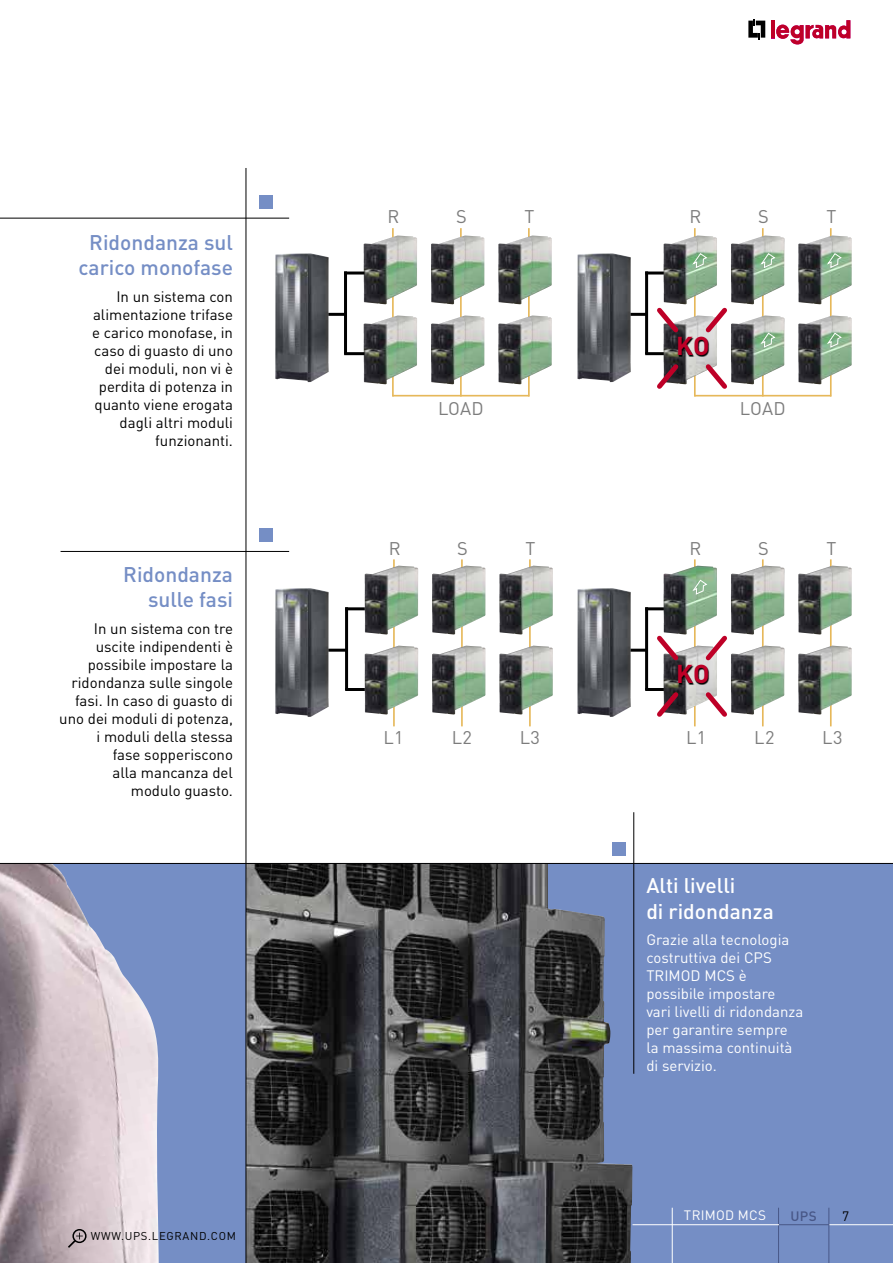
<style>
.page{position:relative;width:893px;height:1263px;background:#fff}
.page>*{position:absolute;margin:0;border:0;box-sizing:border-box;transform-origin:0 0}
.t1{font:700 25.5px "DIN Pro";color:#be0027}
.t2{font:500 21px/25.5px "DIN Pro";color:#758ec5;text-align:center}
.t3{font:500 21px/25.5px "DIN Pro";color:#fff}
.t4{font:18.15px "DIN Pro";letter-spacing:.02em;color:#7c7c7c}
.t5{font:15px/18px "DIN Pro";color:#000;text-align:right}
.t6{font:15px/18px "DIN Pro";color:#fff}
.t7{font:13.5px "DIN Pro";letter-spacing:.02em;color:#fff}
.t8{font:500 13.5px "DIN Pro";color:#485787}
.t9{font:13.5px "DIN Pro";color:#000}
.t10{font:11.25px "DIN Pro";letter-spacing:.06em;color:#000}
</style>
<div class="page">
<svg style="left:748px;top:19px;width:17px;height:20px"></svg>
<hr style="left:771px;top:20px;width:4px;height:18px;background:#be0027">
<svg style="left:776px;top:20px;width:74px;height:25px"></svg>
<div style="left:0;top:863px;width:893px;height:400px;background:#758ec5"></div>
<img style="left:247px;top:864px;width:386px;height:399px">
<hr style="left:778px;top:1224px;width:51px;height:1px;background:#485787">
<hr style="left:829px;top:1224px;width:64px;height:1px;background:#fff">
<hr style="left:672px;top:1208px;width:1px;height:55px;background:#fff">
<hr style="left:828px;top:1208px;width:1px;height:55px;background:#485787">
<hr style="left:778px;top:1208px;width:1px;height:55px;background:#485787">
<hr style="left:632px;top:1224px;width:147px;height:1px;background:#fff">
<hr style="left:0;top:218px;width:289px;height:1px;background:#000">
<img style="left:0;top:864px;width:159px;height:399px">
<hr style="left:392px;top:395px;width:137px;height:1px;background:#e6b85a">
<hr style="left:392px;top:228px;width:2px;height:168px;background:#e6b85a">
<hr style="left:460px;top:228px;width:2px;height:168px;background:#e6b85a">
<hr style="left:528px;top:228px;width:2px;height:168px;background:#e6b85a">
<img style="left:364px;top:235px;width:53px;height:69px">
<img style="left:364px;top:315px;width:53px;height:69px">
<img style="left:431px;top:235px;width:53px;height:69px">
<img style="left:431px;top:315px;width:53px;height:69px">
<img style="left:498px;top:235px;width:54px;height:69px">
<img style="left:498px;top:315px;width:54px;height:69px">
<hr style="left:344px;top:271px;width:20px;height:3px;background:#000">
<hr style="left:344px;top:352px;width:20px;height:3px;background:#000">
<hr style="left:344px;top:271px;width:3px;height:83px;background:#000">
<hr style="left:325px;top:313px;width:20px;height:3px;background:#000">
<hr style="left:645px;top:271px;width:20px;height:3px;background:#000">
<hr style="left:645px;top:352px;width:20px;height:3px;background:#000">
<hr style="left:645px;top:271px;width:3px;height:83px;background:#000">
<hr style="left:626px;top:313px;width:21px;height:3px;background:#000">
<hr style="left:694px;top:395px;width:137px;height:1px;background:#e6b85a">
<hr style="left:694px;top:228px;width:2px;height:168px;background:#e6b85a">
<hr style="left:762px;top:228px;width:2px;height:168px;background:#e6b85a">
<hr style="left:830px;top:228px;width:2px;height:168px;background:#e6b85a">
<img style="left:664px;top:315px;width:53px;height:69px">
<img style="left:731px;top:315px;width:53px;height:69px">
<img style="left:798px;top:315px;width:54px;height:69px">
<svg style="left:679px;top:337px;width:30px;height:20px"></svg>
<svg style="left:657px;top:360px;width:26px;height:29px"></svg>
<svg style="left:701px;top:307px;width:31px;height:30px"></svg>
<svg style="left:657px;top:307px;width:26px;height:30px"></svg>
<svg style="left:701px;top:360px;width:31px;height:29px"></svg>
<svg style="left:761px;top:332px;width:15px;height:16px"></svg>
<svg style="left:827px;top:332px;width:16px;height:16px"></svg>
<img style="left:731px;top:235px;width:53px;height:69px">
<img style="left:798px;top:235px;width:54px;height:69px">
<svg style="left:761px;top:252px;width:15px;height:17px"></svg>
<svg style="left:827px;top:252px;width:16px;height:17px"></svg>
<img style="left:664px;top:235px;width:53px;height:69px">
<svg style="left:692px;top:252px;width:16px;height:17px"></svg>
<img style="left:275px;top:253px;width:54px;height:129px">
<img style="left:577px;top:253px;width:54px;height:129px">
<hr style="left:645px;top:607px;width:20px;height:3px;background:#000">
<hr style="left:645px;top:688px;width:20px;height:3px;background:#000">
<hr style="left:694px;top:559px;width:2px;height:167px;background:#e6b85a">
<hr style="left:762px;top:559px;width:2px;height:167px;background:#e6b85a">
<hr style="left:830px;top:559px;width:2px;height:167px;background:#e6b85a">
<img style="left:664px;top:566px;width:53px;height:68px">
<img style="left:664px;top:646px;width:53px;height:68px">
<img style="left:731px;top:566px;width:53px;height:68px">
<img style="left:731px;top:646px;width:53px;height:68px">
<img style="left:798px;top:566px;width:54px;height:68px">
<img style="left:798px;top:646px;width:54px;height:68px">
<svg style="left:679px;top:665px;width:30px;height:20px"></svg>
<svg style="left:657px;top:688px;width:26px;height:29px"></svg>
<svg style="left:701px;top:631px;width:31px;height:34px"></svg>
<svg style="left:657px;top:631px;width:26px;height:34px"></svg>
<svg style="left:701px;top:688px;width:31px;height:29px"></svg>
<svg style="left:692px;top:579px;width:16px;height:16px"></svg>
<hr style="left:645px;top:607px;width:3px;height:83px;background:#000">
<hr style="left:626px;top:649px;width:21px;height:3px;background:#000">
<hr style="left:345px;top:607px;width:20px;height:3px;background:#000">
<hr style="left:345px;top:688px;width:20px;height:3px;background:#000">
<hr style="left:393px;top:559px;width:2px;height:167px;background:#e6b85a">
<hr style="left:461px;top:559px;width:2px;height:167px;background:#e6b85a">
<hr style="left:529px;top:559px;width:2px;height:167px;background:#e6b85a">
<img style="left:365px;top:566px;width:53px;height:68px">
<img style="left:365px;top:646px;width:53px;height:68px">
<img style="left:432px;top:566px;width:53px;height:68px">
<img style="left:432px;top:646px;width:53px;height:68px">
<img style="left:499px;top:566px;width:54px;height:68px">
<img style="left:499px;top:646px;width:54px;height:68px">
<hr style="left:345px;top:607px;width:3px;height:83px;background:#000">
<hr style="left:326px;top:649px;width:21px;height:3px;background:#000">
<img style="left:275px;top:588px;width:54px;height:129px">
<img style="left:577px;top:588px;width:54px;height:129px">
<hr style="left:246px;top:168px;width:1px;height:1095px;background:#000">
<hr style="left:633px;top:812px;width:1px;height:262px;background:#000">
<hr style="left:61px;top:551px;width:228px;height:1px;background:#000">
<div style="left:259px;top:195px;width:13px;height:13px;background:#758ec5"></div>
<div style="left:259px;top:529px;width:13px;height:13px;background:#758ec5"></div>
<div style="left:612px;top:842px;width:14px;height:13px;background:#758ec5"></div>
<div style="left:72px;top:1229px;width:15px;height:14px;border:2px solid #000;border-radius:50%"></div>
<svg style="left:68px;top:1232px;width:15px;height:16px"></svg>
<hr style="left:0;top:863px;width:893px;height:1px;background:#000">
<h2 class="t2" style="left:79px;top:229px;width:156px">Ridondanza sul carico monofase</h2>
<p class="t5" style="left:92px;top:287px;width:142px">In un sistema con alimentazione trifase e carico monofase, in caso di guasto di uno dei moduli, non vi è perdita di potenza in quanto viene erogata dagli altri moduli funzionanti.</p>
<h2 class="t2" style="left:123px;top:560px;width:111px;text-align:right">Ridondanza sulle fasi</h2>
<p class="t5" style="left:59px;top:619px;width:175px">In un sistema con tre uscite indipendenti è possibile impostare la ridondanza sulle singole fasi. In caso di guasto di uno dei moduli di potenza, i moduli della stessa<br>fase sopperiscono<br>alla mancanza del modulo guasto.</p>
<p class="t10" style="left:91px;top:1228px;width:147px">WWW.UPS.LEGRAND.COM</p>
<p class="t4" style="left:388px;top:204px;width:13px">R</p>
<p class="t4" style="left:456px;top:204px;width:12px">S</p>
<p class="t4" style="left:525px;top:204px;width:11px">T</p>
<p class="t4" style="left:690px;top:204px;width:13px">R</p>
<p class="t4" style="left:758px;top:204px;width:12px">S</p>
<p class="t4" style="left:826px;top:204px;width:11px">T</p>
<p class="t4" style="left:438px;top:396px;width:47px">LOAD</p>
<h1 class="t1" style="left:676px;top:329px;width:35px">KO</h1>
<p class="t4" style="left:740px;top:396px;width:47px">LOAD</p>
<p class="t4" style="left:389px;top:536px;width:13px">R</p>
<p class="t4" style="left:457px;top:536px;width:12px">S</p>
<p class="t4" style="left:526px;top:536px;width:11px">T</p>
<p class="t4" style="left:689px;top:536px;width:13px">R</p>
<p class="t4" style="left:758px;top:536px;width:12px">S</p>
<p class="t4" style="left:826px;top:536px;width:11px">T</p>
<h1 class="t1" style="left:676px;top:657px;width:35px">KO</h1>
<p class="t4" style="left:383px;top:725px;width:22px">L1</p>
<p class="t4" style="left:452px;top:725px;width:22px">L2</p>
<p class="t4" style="left:520px;top:725px;width:22px">L3</p>
<p class="t4" style="left:686px;top:725px;width:22px">L1</p>
<p class="t4" style="left:754px;top:725px;width:22px">L2</p>
<p class="t4" style="left:822px;top:725px;width:22px">L3</p>
<h2 class="t3" style="left:646px;top:872px;width:129px">Alti livelli<br>di ridondanza</h2>
<p class="t6" style="left:646px;top:930px;width:158px">Grazie alla tecnologia costruttiva dei CPS<br>TRIMOD MCS è possibile impostare vari livelli di ridondanza per garantire sempre la massima continuità di servizio.</p>
<p class="t7" style="left:684px;top:1206px;width:84px">TRIMOD MCS</p>
<p class="t8" style="left:791px;top:1207px;width:28px">UPS</p>
<p class="t9" style="left:842px;top:1206px;width:9px">7</p>
</div>
